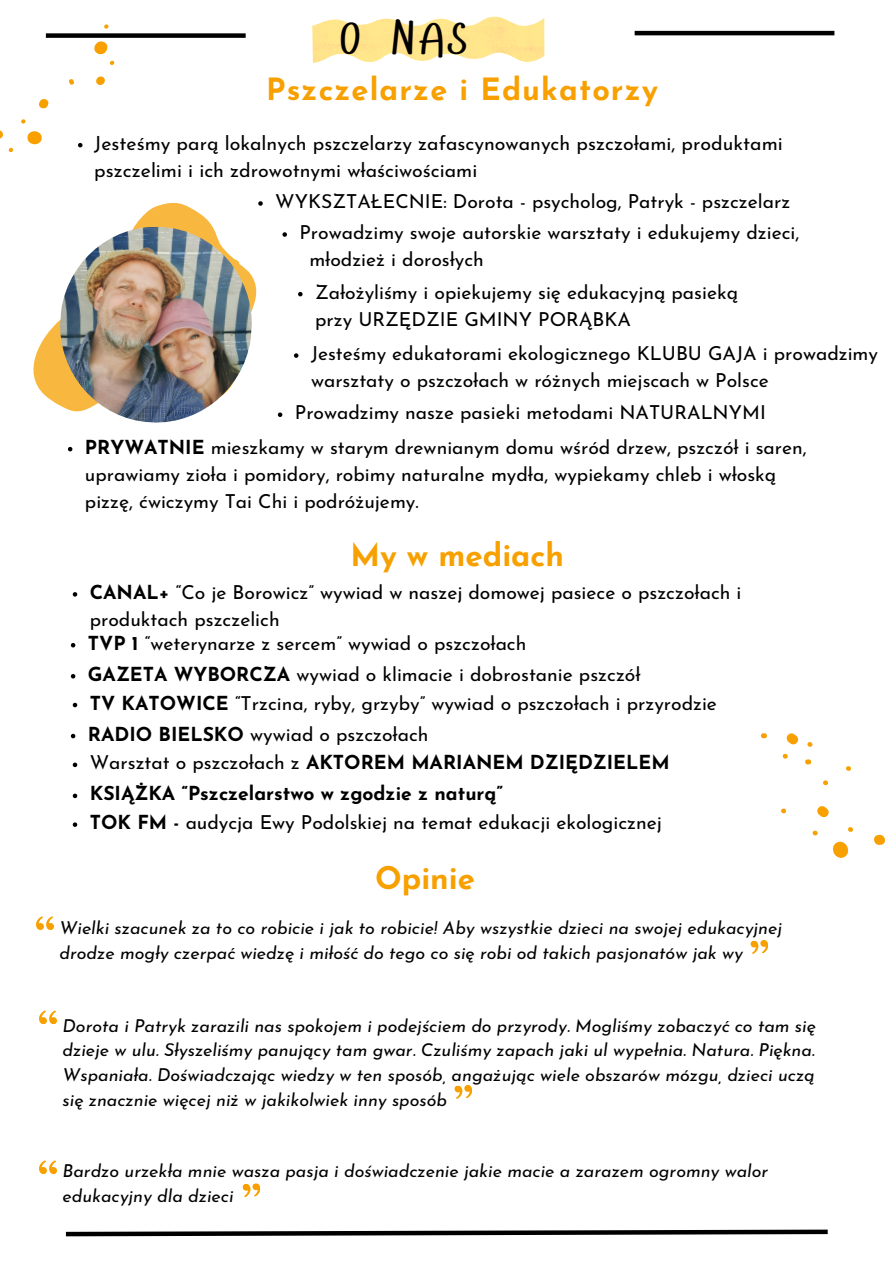
<style>
.page{position:relative;width:894px;height:1264px;background:#fff}
.page>*{position:absolute;margin:0;border:0;box-sizing:border-box;transform-origin:0 0}
.t1{font:48.45px "Hangyaboly";color:#000}
.t2{font:700 31.35px "Josefin Sans";color:#f7a000}
.t3{font:700 30.6px "Josefin Sans";letter-spacing:.035em;color:#f7a000}
.t4{font:19.5px/27px "Josefin Sans";color:#000}
.t5{font:19.35px/27px "Josefin Sans";color:#000}
.t6{font:700 19.35px "Josefin Sans";color:#000}
.t7{font:italic 17.85px/24.8px "Josefin Sans";color:#000}
.s1{font-weight:700}
.s2{font-weight:400}
</style>
<div class="page">
<div style="left:46px;top:33px;width:199px;height:5px;background:#000"></div>
<hr style="left:634px;top:31px;width:200px;height:4px;background:#000">
<svg style="left:312px;top:17px;width:232px;height:46px"></svg>
<svg style="left:33px;top:202px;width:224px;height:202px"></svg>
<img style="left:57px;top:224px;width:197px;height:199px">
<svg style="left:65px;top:1229px;width:763px;height:8px"></svg>
<svg style="left:760px;top:733px;width:125px;height:125px"></svg>
<svg style="left:36px;top:916px;width:18px;height:13px"></svg>
<svg style="left:73px;top:793px;width:4px;height:5px"></svg>
<svg style="left:73px;top:592px;width:4px;height:4px"></svg>
<svg style="left:71px;top:643px;width:4px;height:4px"></svg>
<svg style="left:73px;top:702px;width:4px;height:5px"></svg>
<svg style="left:71px;top:674px;width:4px;height:4px"></svg>
<svg style="left:71px;top:733px;width:4px;height:5px"></svg>
<svg style="left:73px;top:762px;width:4px;height:5px"></svg>
<svg style="left:68px;top:447px;width:4px;height:4px"></svg>
<svg style="left:278px;top:412px;width:4px;height:5px"></svg>
<svg style="left:298px;top:292px;width:4px;height:4px"></svg>
<svg style="left:258px;top:201px;width:5px;height:5px"></svg>
<svg style="left:294px;top:353px;width:4px;height:5px"></svg>
<svg style="left:282px;top:232px;width:5px;height:5px"></svg>
<svg style="left:73px;top:822px;width:4px;height:5px"></svg>
<svg style="left:750px;top:940px;width:18px;height:14px"></svg>
<svg style="left:39px;top:1010px;width:18px;height:13px"></svg>
<svg style="left:454px;top:1085px;width:18px;height:14px"></svg>
<svg style="left:39px;top:1160px;width:18px;height:13px"></svg>
<svg style="left:242px;top:1183px;width:19px;height:14px"></svg>
<svg style="left:0;top:24px;width:142px;height:182px"></svg>
<h1 class="t1" style="left:340px;top:6px;width:130px">O NAS</h1>
<p class="t3" style="left:266px;top:77px;width:393px">Pszczelarze i Edukatorzy</p>
<p class="t4" style="left:94px;top:131px;width:689px">Jesteśmy parą lokalnych pszczelarzy zafascynowanych pszczołami, produktami pszczelimi i ich zdrowotnymi właściwościami</p>
<p class="t5" style="left:275px;top:190px;width:516px">WYKSZTAŁECNIE: Dorota - psycholog, Patryk - pszczelarz</p>
<h2 class="t5" style="left:299px;top:221px;width:501px">Prowadzimy swoje autorskie warsztaty i edukujemy dzieci,</h2>
<p class="t5" style="left:309px;top:248px;width:176px">młodzież i dorosłych</p>
<p class="t5" style="left:315px;top:280px;width:424px">Założyliśmy i opiekujemy się edukacyjną pasieką przy URZĘDZIE GMINY PORĄBKA</p>
<p class="t5" style="left:311px;top:342px;width:568px">Jesteśmy edukatorami ekologicznego KLUBU GAJA i prowadzimy warsztaty o pszczołach w różnych miejscach w Polsce</p>
<p class="t5" style="left:295px;top:401px;width:472px">Prowadzimy nasze pasieki metodami NATURALNYMI</p>
<p class="t5" style="left:85px;top:435px;width:723px"><span class="s1">PRYWATNIE</span> mieszkamy w starym drewnianym domu wśród drzew, pszczół i saren, uprawiamy zioła i pomidory, robimy naturalne mydła, wypiekamy chleb i włoską pizzę, ćwiczymy Tai Chi i podróżujemy.</p>
<p class="t2" style="left:350px;top:542px;width:215px">My w mediach</p>
<p class="t5" style="left:90px;top:580px;width:653px"><span class="s1">CANAL+</span> “Co je Borowicz” wywiad w naszej domowej pasiece o pszczołach i produktach pszczelich</p>
<h2 class="t5" style="left:88px;top:631px;width:440px"><span class="s1">TVP 1</span> “weterynarze z sercem” wywiad o pszczołach</h2>
<p class="t5" style="left:88px;top:662px;width:554px"><span class="s1">GAZETA WYBORCZA</span> wywiad o klimacie i dobrostanie pszczół</p>
<p class="t5" style="left:90px;top:691px;width:628px"><span class="s1">TV KATOWICE</span> “Trzcina, ryby, grzyby” wywiad o pszczołach i przyrodzie</p>
<p class="t5" style="left:88px;top:722px;width:342px"><span class="s1">RADIO BIELSKO</span> wywiad o pszczołach</p>
<p class="t6" style="left:90px;top:754px;width:581px"><span class="s2">Warsztat o pszczołach z</span> AKTOREM MARIANEM DZIĘDZIELEM</p>
<p class="t6" style="left:90px;top:785px;width:414px">KSIĄŻKA “Pszczelarstwo w zgodzie z naturą”</p>
<p class="t5" style="left:90px;top:810px;width:573px"><span class="s1">TOK FM -</span> audycja Ewy Podolskiej na temat edukacji ekologicznej</p>
<p class="t2" style="left:375px;top:865px;width:101px">Opinie</p>
<p class="t7" style="left:60px;top:917px;width:724px">Wielki szacunek za to co robicie i jak to robicie! Aby wszystkie dzieci na swojej edukacyjnej drodze mogły czerpać wiedzę i miłość do tego co się robi od takich pasjonatów jak wy</p>
<p class="t7" style="left:63px;top:1014px;width:754px;text-align:justify">Dorota i Patryk zarazili nas spokojem i podejściem do przyrody. Mogliśmy zobaczyć co tam się dzieje w ulu. Słyszeliśmy panujący tam gwar. Czuliśmy zapach jaki ul wypełnia. Natura. Piękna.<br>Wspaniała. Doświadczając wiedzy w ten sposób, angażując wiele obszarów mózgu, dzieci uczą się znacznie więcej niż w jakikolwiek inny sposób</p>
<p class="t7" style="left:63px;top:1160px;width:707px">Bardzo urzekła mnie wasza pasja i doświadczenie jakie macie a zarazem ogromny walor edukacyjny dla dzieci</p>
</div>
